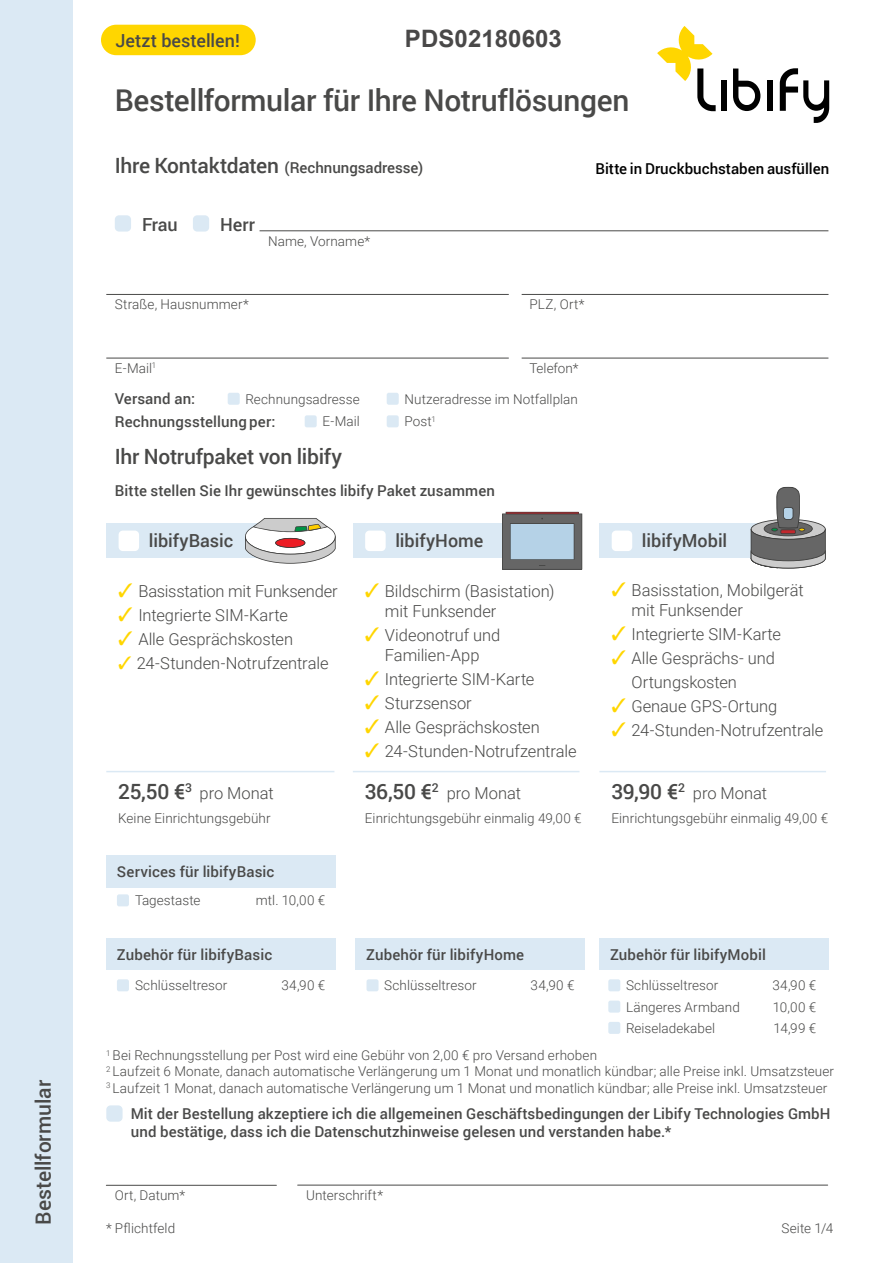
<style>
.page{position:relative;width:893px;height:1263px;background:#fff}
.page>*{position:absolute;margin:0;border:0;box-sizing:border-box;transform-origin:0 0}
.t1{font:500 30px "Roboto";letter-spacing:-.015em;color:#494948}
.t2{font:700 24px "Arial";letter-spacing:.005em;color:#494848}
.t3{font:500 21px "Roboto";letter-spacing:-.01em;color:#494948}
.t4{font:500 18px "Roboto";color:#494948}
.t5{font:300 16.5px/19.8px "Roboto";letter-spacing:-.005em;color:#494948}
.t6{font:500 15px/22.6px "Roboto";letter-spacing:.005em;color:#494948}
.t7{font:500 15px "Roboto";color:#000}
.t8{font:300 13.5px/22.6px "Roboto";letter-spacing:.005em;color:#494948}
.s1{font-size:21px}
.s2{color:#ffd600}
.s3{font-weight:500;font-size:21px}
</style>
<div class="page">
<hr style="left:106px;top:1185px;width:170px;height:1px;background:#494948">
<hr style="left:298px;top:1185px;width:530px;height:1px;background:#494948">
<div style="left:115px;top:215px;width:16px;height:17px;background:#dbe9f4;border-radius:4px"></div>
<div style="left:193px;top:215px;width:16px;height:17px;background:#dbe9f4;border-radius:4px"></div>
<hr style="left:260px;top:230px;width:568px;height:1px;background:#494948">
<hr style="left:106px;top:358px;width:403px;height:1px;background:#494948">
<hr style="left:522px;top:358px;width:306px;height:1px;background:#494948">
<hr style="left:106px;top:294px;width:403px;height:1px;background:#494948">
<hr style="left:522px;top:294px;width:306px;height:1px;background:#494948">
<div style="left:228px;top:393px;width:12px;height:12px;background:#dbe9f4;border-radius:2px"></div>
<div style="left:305px;top:415px;width:12px;height:12px;background:#dbe9f4;border-radius:2px"></div>
<div style="left:387px;top:393px;width:12px;height:12px;background:#dbe9f4;border-radius:2px"></div>
<div style="left:387px;top:415px;width:12px;height:12px;background:#dbe9f4;border-radius:2px"></div>
<div style="left:106px;top:1105px;width:17px;height:17px;background:#dbe9f4;border-radius:4px"></div>
<div style="left:106px;top:524px;width:185px;height:34px;background:#dbe9f4"></div>
<div style="left:119px;top:531px;width:20px;height:20px;background:#fff;border-radius:4px"></div>
<div style="left:599px;top:524px;width:197px;height:34px;background:#dbe9f4"></div>
<div style="left:612px;top:531px;width:20px;height:20px;background:#fff;border-radius:4px"></div>
<div style="left:353px;top:524px;width:159px;height:34px;background:#dbe9f4"></div>
<div style="left:365px;top:531px;width:21px;height:20px;background:#fff;border-radius:4px"></div>
<div style="left:599px;top:938px;width:230px;height:32px;background:#dbe9f4"></div>
<div style="left:608px;top:979px;width:12px;height:12px;background:#dbe9f4;border-radius:2px"></div>
<div style="left:608px;top:1000px;width:12px;height:12px;background:#dbe9f4;border-radius:2px"></div>
<div style="left:608px;top:1022px;width:12px;height:12px;background:#dbe9f4;border-radius:2px"></div>
<div style="left:106px;top:938px;width:230px;height:32px;background:#dbe9f4"></div>
<div style="left:117px;top:979px;width:12px;height:12px;background:#dbe9f4;border-radius:2px"></div>
<hr style="left:106px;top:771px;width:228px;height:1px;background:#dbe9f4">
<hr style="left:599px;top:771px;width:227px;height:1px;background:#dbe9f4">
<hr style="left:353px;top:771px;width:226px;height:1px;background:#dbe9f4">
<div style="left:101px;top:25px;width:155px;height:30px;background:#ffd600;border-radius:15px"></div>
<div style="left:106px;top:855px;width:230px;height:33px;background:#dbe9f4"></div>
<div style="left:117px;top:894px;width:12px;height:12px;background:#dbe9f4;border-radius:2px"></div>
<div style="left:355px;top:938px;width:230px;height:32px;background:#dbe9f4"></div>
<div style="left:367px;top:979px;width:12px;height:12px;background:#dbe9f4;border-radius:2px"></div>
<div style="left:0;top:0;width:72px;height:1263px;background:#dbe9f4"></div>
<svg style="left:502px;top:513px;width:80px;height:57px;background:#8a99a3"></svg>
<hr style="left:506px;top:512px;width:73px;height:2px;background:#3c3c3b">
<svg style="left:750px;top:487px;width:76px;height:81px"></svg>
<svg style="left:245px;top:518px;width:91px;height:46px"></svg>
<div style="left:721px;top:81px;width:6px;height:30px;background:#000"></div>
<svg style="left:733px;top:69px;width:27px;height:42px"></svg>
<div style="left:767px;top:81px;width:6px;height:30px;background:#000"></div>
<svg style="left:657px;top:26px;width:59px;height:85px"></svg>
<svg style="left:780px;top:68px;width:49px;height:55px"></svg>
<h3 class="t3" style="left:29px;top:1225px;width:146px;rotate:-90deg">Bestellformular</h3>
<h3 class="t4" style="left:115px;top:28px;width:126px">Jetzt bestellen!</h3>
<h2 class="t2" style="left:405px;top:22px;width:158px">PDS02180603</h2>
<h1 class="t1" style="left:115px;top:79px;width:516px">Bestellformular für Ihre Notruflösungen</h1>
<p class="t6" style="left:115px;top:156px;width:310px"><span class="s1">Ihre Kontaktdaten</span> (Rechnungsadresse)</p>
<h3 class="t4" style="left:142px;top:211px;width:37px">Frau</h3>
<h3 class="t4" style="left:220px;top:211px;width:36px">Herr</h3>
<p class="t8" style="left:268px;top:229px;width:104px">Name, Vorname*</p>
<p class="t7" style="left:595px;top:158px;width:235px">Bitte in Druckbuchstaben ausfüllen</p>
<p class="t8" style="left:115px;top:293px;width:136px">Straße, Hausnummer*</p>
<p class="t8" style="left:529px;top:293px;width:57px">PLZ, Ort*</p>
<p class="t8" style="left:115px;top:356px;width:43px">E-Mail<sup>1</sup></p>
<p class="t8" style="left:529px;top:356px;width:51px">Telefon*</p>
<p class="t6" style="left:115px;top:387px;width:162px">Versand an:<br>Rechnungsstellung per:</p>
<p class="t8" style="left:245px;top:387px;width:116px;text-align:right">Rechnungsadresse<br>E-Mail</p>
<p class="t8" style="left:404px;top:387px;width:175px">Nutzeradresse im Notfallplan<br>Post<sup>1</sup></p>
<h3 class="t3" style="left:115px;top:441px;width:229px">Ihr Notrufpaket von libify</h3>
<p class="t6" style="left:115px;top:478px;width:382px">Bitte stellen Sie Ihr gewünschtes libify Paket zusammen</p>
<h3 class="t4" style="left:149px;top:528px;width:86px">libifyBasic</h3>
<p class="t5" style="left:118px;top:581px;width:221px"><span class="s2">✓</span> Basisstation mit Funksender</p>
<p class="t5" style="left:118px;top:605px;width:171px"><span class="s2">✓</span> Integrierte SIM-Karte</p>
<p class="t5" style="left:118px;top:629px;width:177px"><span class="s2">✓</span> Alle Gesprächskosten</p>
<p class="t5" style="left:118px;top:653px;width:212px"><span class="s2">✓</span> 24-Stunden-Notrufzentrale</p>
<p class="t5" style="left:118px;top:782px;width:157px"><span class="s3">25,50 €</span><sup>3</sup> pro Monat</p>
<p class="t8" style="left:118px;top:806px;width:154px">Keine Einrichtungsgebühr</p>
<p class="t6" style="left:117px;top:859px;width:159px">Services für libifyBasic</p>
<p class="t8" style="left:135px;top:889px;width:67px">Tagestaste</p>
<p class="t8" style="left:256px;top:889px;width:71px">mtl. 10,00 €</p>
<p class="t6" style="left:117px;top:942px;width:157px">Zubehör für libifyBasic</p>
<p class="t8" style="left:135px;top:974px;width:94px">Schlüsseltresor</p>
<p class="t8" style="left:281px;top:974px;width:45px">34,90 €</p>
<h3 class="t4" style="left:395px;top:528px;width:90px">libifyHome</h3>
<p class="t5" style="left:385px;top:581px;width:171px;text-indent:-20px"><span class="s2">✓</span> Bildschirm (Basistation) mit Funksender</p>
<p class="t5" style="left:365px;top:625px;width:137px;text-align:center"><span class="s2">✓</span> Videonotruf und<br>Familien-App</p>
<p class="t5" style="left:365px;top:669px;width:171px"><span class="s2">✓</span> Integrierte SIM-Karte</p>
<p class="t5" style="left:365px;top:693px;width:109px"><span class="s2">✓</span> Sturzsensor</p>
<p class="t5" style="left:365px;top:717px;width:177px"><span class="s2">✓</span> Alle Gesprächskosten</p>
<p class="t5" style="left:365px;top:741px;width:213px"><span class="s2">✓</span> 24-Stunden-Notrufzentrale</p>
<p class="t5" style="left:365px;top:782px;width:158px"><span class="s3">36,50 €</span><sup>2</sup> pro Monat</p>
<p class="t8" style="left:365px;top:806px;width:218px">Einrichtungsgebühr einmalig 49,00 €</p>
<p class="t6" style="left:366px;top:942px;width:160px">Zubehör für libifyHome</p>
<p class="t8" style="left:384px;top:974px;width:94px">Schlüsseltresor</p>
<p class="t8" style="left:531px;top:974px;width:45px">34,90 €</p>
<h3 class="t4" style="left:642px;top:528px;width:87px">libifyMobil</h3>
<p class="t5" style="left:631px;top:580px;width:174px;text-indent:-20px"><span class="s2">✓</span> Basisstation, Mobilgerät mit Funksender</p>
<p class="t5" style="left:611px;top:624px;width:171px"><span class="s2">✓</span> Integrierte SIM-Karte</p>
<p class="t5" style="left:631px;top:646px;width:145px;line-height:24px;text-indent:-20px"><span class="s2">✓</span> Alle Gesprächs- und<br>Ortungskosten</p>
<p class="t5" style="left:611px;top:696px;width:168px"><span class="s2">✓</span> Genaue GPS-Ortung</p>
<p class="t5" style="left:611px;top:720px;width:213px"><span class="s2">✓</span> 24-Stunden-Notrufzentrale</p>
<p class="t5" style="left:611px;top:782px;width:157px"><span class="s3">39,90 €</span><sup>2</sup> pro Monat</p>
<p class="t8" style="left:611px;top:806px;width:218px">Einrichtungsgebühr einmalig 49,00 €</p>
<p class="t6" style="left:610px;top:942px;width:157px">Zubehör für libifyMobil</p>
<p class="t8" style="left:626px;top:974px;width:94px">Schlüsseltresor</p>
<p class="t8" style="left:772px;top:974px;width:45px">34,90 €</p>
<p class="t8" style="left:626px;top:995px;width:115px">Längeres Armband</p>
<p class="t8" style="left:773px;top:995px;width:45px">10,00 €</p>
<p class="t8" style="left:626px;top:1016px;width:91px">Reiseladekabel</p>
<p class="t8" style="left:773px;top:1016px;width:44px">14,99 €</p>
<p class="t8" style="left:106px;top:1047px;width:729px;line-height:16.2px"><sup>1</sup> Bei Rechnungsstellung per Post wird eine Gebühr von 2,00 € pro Versand erhoben<br><sup>2</sup> Laufzeit 6 Monate, danach automatische Verlängerung um 1 Monat und monatlich kündbar; alle Preise inkl. Umsatzsteuer<br><sup>3</sup> Laufzeit 1 Monat, danach automatische Verlängerung um 1 Monat und monatlich kündbar; alle Preise inkl. Umsatzsteuer</p>
<p class="t6" style="left:131px;top:1104px;width:701px;line-height:18px">Mit der Bestellung akzeptiere ich die allgemeinen Geschäftsbedingungen der Libify Technologies GmbH und bestätige, dass ich die Datenschutzhinweise gelesen und verstanden habe.*</p>
<p class="t8" style="left:115px;top:1183px;width:72px">Ort, Datum*</p>
<p class="t8" style="left:306px;top:1183px;width:78px">Unterschrift*</p>
<p class="t8" style="left:106px;top:1216px;width:70px">* Pflichtfeld</p>
<p class="t8" style="left:781px;top:1216px;width:53px">Seite 1/4</p>
</div>
